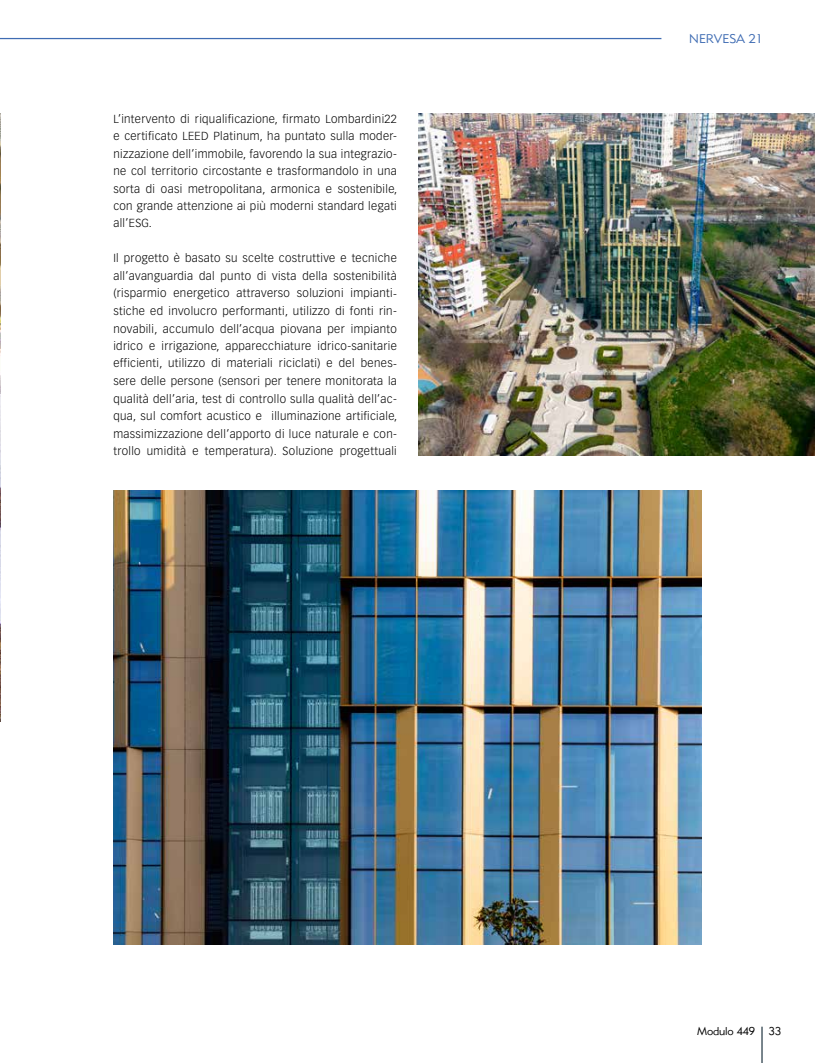
<style>
.page{position:relative;width:815px;height:1063px;background:#fff}
.page>*{position:absolute;margin:0;border:0;box-sizing:border-box;transform-origin:0 0}
.t1{font:12.5px "Metro Lite LT Two";color:#3f6cb3}
.t2{font:300 11.5px/17.5px "Vectora LT Std";letter-spacing:.03em;color:#000;text-align:justify}
.t3{font:11.25px "Metro Lite LT Two";letter-spacing:-.015em;color:#000}
</style>
<div class="page">
<hr style="left:761px;top:1027px;width:2px;height:36px;background:#717e86">
<hr style="left:0;top:38px;width:661px;height:1px;background:#3f6cb3">
<img style="left:0;top:114px;width:1px;height:607px">
<img style="left:113px;top:490px;width:589px;height:455px">
<img style="left:418px;top:113px;width:397px;height:342px">
<p class="t2" style="left:113px;top:110px;width:285px">L’intervento di riqualificazione, firmato Lombardini22 e certificato LEED Platinum, ha puntato sulla moder&shy;nizzazione dell’immobile, favorendo la sua integrazio&shy;ne col territorio circostante e trasformandolo in una sorta di oasi metropolitana, armonica e sostenibile, con grande attenzione ai più moderni standard legati all’ESG.</p>
<p class="t2" style="left:113px;top:250px;width:285px">Il progetto è basato su scelte costruttive e tecniche all’avanguardia dal punto di vista della sostenibilità (risparmio energetico attraverso soluzioni impianti&shy;stiche ed involucro performanti, utilizzo di fonti rin&shy;novabili, accumulo dell’acqua piovana per impianto idrico e irrigazione, apparecchiature idrico-sanitarie efficienti, utilizzo di materiali riciclati) e del benes&shy;sere delle persone (sensori per tenere monitorata la qualità dell’aria, test di controllo sulla qualità dell’ac&shy;qua, sul comfort acustico e illuminazione artificiale, massimizzazione dell’apporto di luce naturale e con&shy;trollo umidità e temperatura). Soluzione progettuali</p>
<p class="t1" style="left:689px;top:31px;width:75px">NERVESA 21</p>
<p class="t3" style="left:697px;top:1025px;width:86px">Modulo 449 33</p>
</div>
